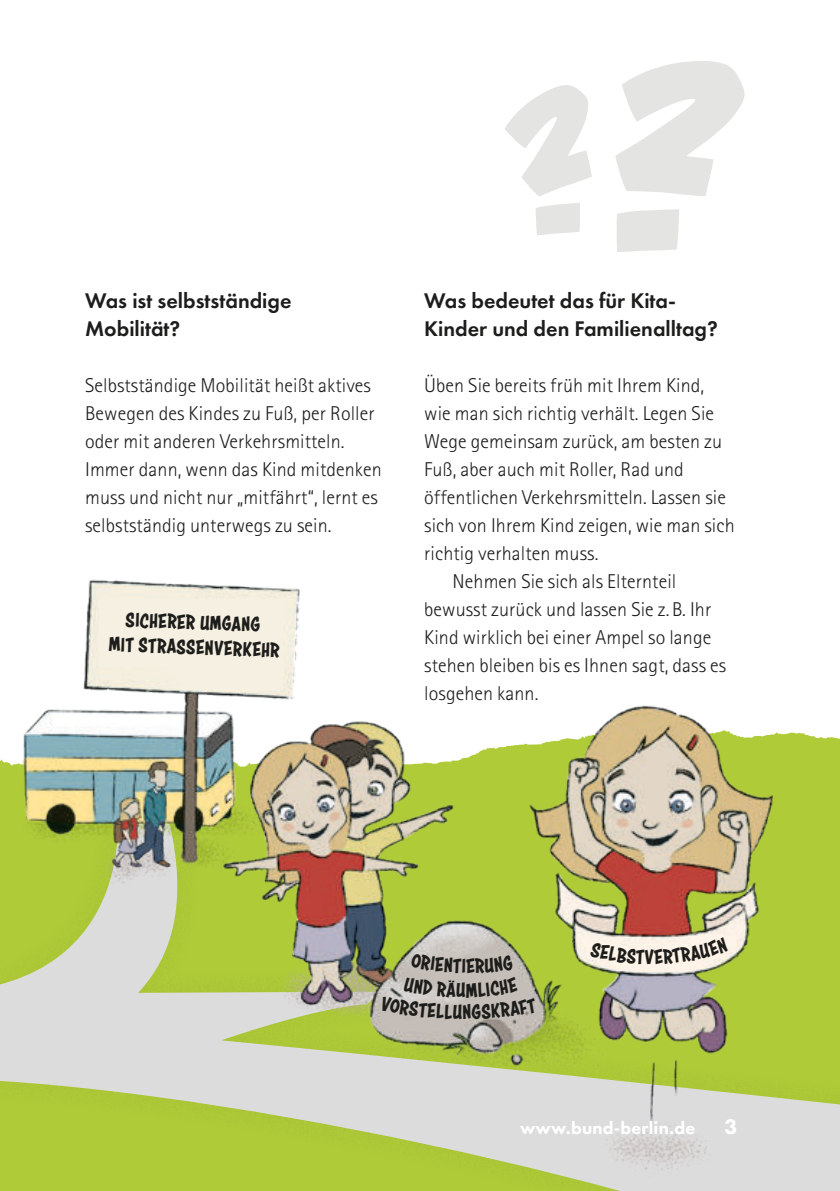
<style>
.page{position:relative;width:840px;height:1191px;background:#fff}
.page>*{position:absolute;margin:0;border:0;box-sizing:border-box;transform-origin:0 0}
.t1{font:25px/25px "Astounder Squared BB";color:#1d1d1b;text-align:center}
.t2{font:600 22px/28px "Futura PT";color:#1d1d1b}
.t3{font:800 22px "Futura PT";color:#fff}
.t4{font:300 20px/28px "AT Rotis Sans Serif";letter-spacing:.005em;color:#1d1d1b}
.t5{font:800 18px "Futura PT";letter-spacing:.01em;color:#fff}
</style>
<div class="page">
<svg style="left:0;top:809px;width:839px;height:382px;background:#c2d280"></svg>
<svg style="left:615px;top:61px;width:129px;height:191px"></svg>
<svg style="left:505px;top:85px;width:86px;height:150px"></svg>
<img style="left:0;top:563px;width:1px;height:524px">
<img style="left:0;top:563px;width:300px;height:332px">
<img style="left:186px;top:665px;width:322px;height:427px">
<img style="left:508px;top:705px;width:317px;height:486px">
<svg style="left:380px;top:953px;width:156px;height:66px;background:#c0bbaf"></svg>
<svg style="left:589px;top:941px;width:55px;height:23px"></svg>
<div style="left:653px;top:937px;width:74px;height:27px;background:#fef4e9"></div>
<p class="t2" style="left:85px;top:286px;width:208px">Was ist selbstständige<br>Mobilität?</p>
<p class="t4" style="left:85px;top:371px;width:298px">Selbstständige Mobilität heißt aktives Bewegen des Kindes zu Fuß, per Roller oder mit anderen Verkehrsmitteln.<br>Immer dann, wenn das Kind mitdenken muss und nicht nur „mitfährt“, lernt es selbstständig unterwegs zu sein.</p>
<p class="t1" style="left:110px;top:606px;width:173px;rotate:2deg">sicherer umgang<br>mit strassenverkehr</p>
<p class="t2" style="left:424px;top:286px;width:295px">Was bedeutet das für Kita-<br>Kinder und den Familienalltag?</p>
<p class="t4" style="left:424px;top:371px;width:281px">Üben Sie bereits früh mit Ihrem Kind,</p>
<p class="t4" style="left:424px;top:399px;width:291px">wie man sich richtig verhält. Legen Sie</p>
<p class="t4" style="left:424px;top:427px;width:299px">Wege gemeinsam zurück, am besten zu</p>
<p class="t4" style="left:424px;top:455px;width:261px">Fuß, aber auch mit Roller, Rad und</p>
<p class="t4" style="left:424px;top:483px;width:303px">öffentlichen Verkehrsmitteln. Lassen sie</p>
<p class="t4" style="left:424px;top:511px;width:312px">sich von Ihrem Kind zeigen, wie man sich</p>
<p class="t4" style="left:424px;top:539px;width:175px">richtig verhalten muss.</p>
<p class="t4" style="left:452px;top:567px;width:225px">Nehmen Sie sich als Elternteil</p>
<p class="t4" style="left:424px;top:595px;width:288px">bewusst zurück und lassen Sie z. B. Ihr</p>
<p class="t4" style="left:424px;top:623px;width:288px">Kind wirklich bei einer Ampel so lange</p>
<p class="t4" style="left:424px;top:651px;width:303px">stehen bleiben bis es Ihnen sagt, dass es</p>
<p class="t4" style="left:424px;top:679px;width:116px">losgehen kann.</p>
<p class="t1" style="left:466px;top:953px;width:10px">e</p>
<p class="t1" style="left:644px;top:944px;width:11px">v</p>
<p class="t5" style="left:519px;top:1117px;width:177px">www.bund-berlin.de</p>
<p class="t3" style="left:724px;top:1113px;width:15px">3</p>
</div>
